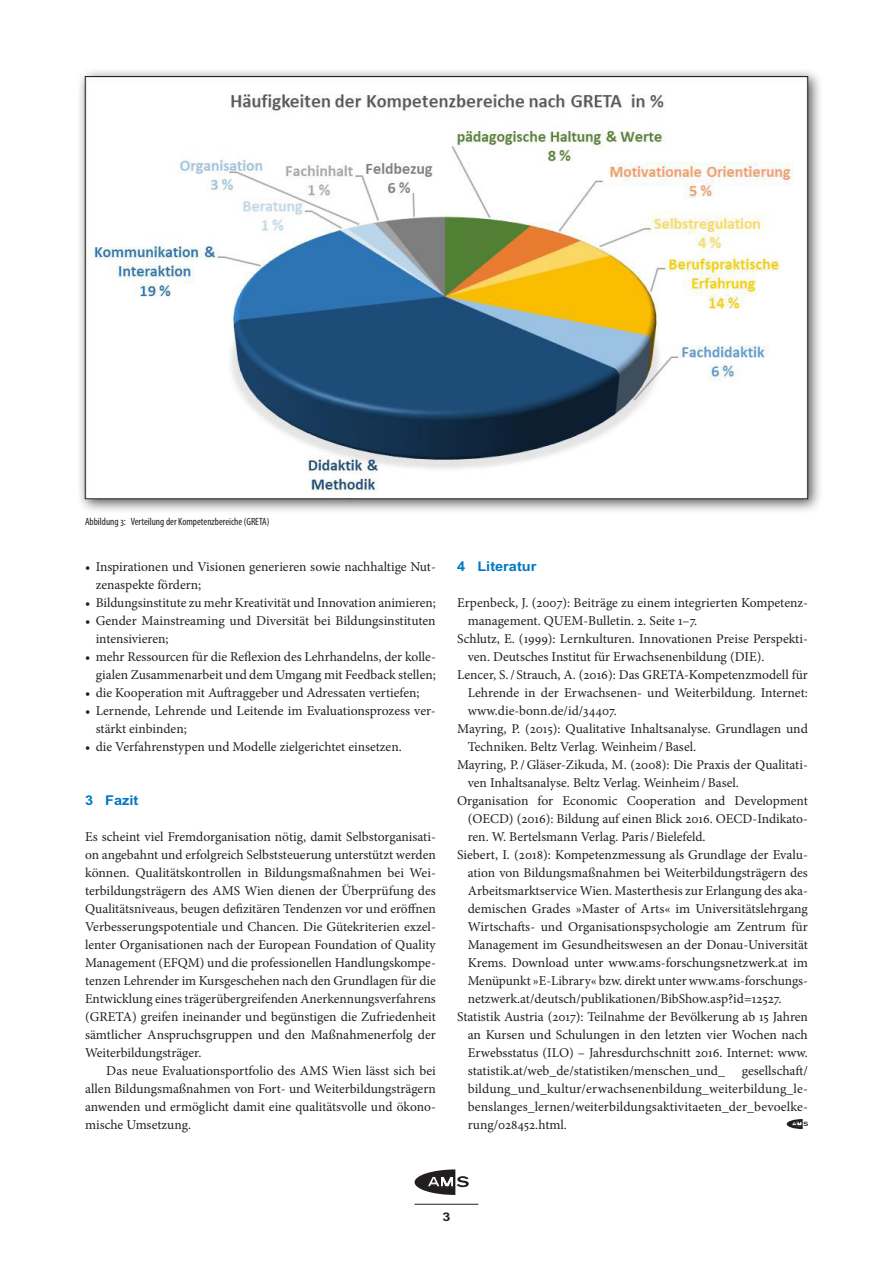
<style>
.page{position:relative;width:893px;height:1263px;background:#fff}
.page>*{position:absolute;margin:0;border:0;box-sizing:border-box;transform-origin:0 0}
.AMS_info_Lauftext_Pu{font:13.5px/18px "Minion Pro";color:#231f20}
.AMS_info_Lauftext_Er{font:13.5px/18px "Minion Pro";color:#231f20;text-align:justify}
.AMS_info_Lauftext{font:13.5px/18px "Minion Pro";color:#231f20;text-align:justify}
.AMS_info_Kapitel_I{font:700 13.5px "AMS";color:#0079c2;scale:.9 1}
.t1{font:700 12px "AMS";color:#231f20}
.AMS_info_Quelle{font:condensed 10.5px "Myriad Pro";color:#231f20}
</style>
<div class="page">
<svg style="left:415px;top:1169px;width:54px;height:26px"></svg>
<hr style="left:415px;top:1204px;width:63px;height:1px;background:#231f20">
<svg style="left:787px;top:1119px;width:21px;height:10px"></svg>
<div style="left:76px;top:68px;width:747px;height:446px;background:#231f20;opacity:.75"></div>
<img style="left:87px;top:78px;width:719px;height:419px">
<p class="AMS_info_Quelle" style="left:85px;top:515px;width:186px">Abbildung 3: Verteilung der Kompetenzbereiche (GRETA)</p>
<p class="AMS_info_Lauftext_Pu" style="left:96px;top:558px;width:342px;text-indent:-11px">• Inspirationen und Visionen generieren sowie nachhaltige Nut&shy;zenaspekte fördern;</p>
<p class="AMS_info_Lauftext_Pu" style="left:85px;top:594px;width:352px">• Bildungsinstitute zu mehr Kreativität und Innovation animieren;</p>
<p class="AMS_info_Lauftext_Pu" style="left:96px;top:612px;width:342px;text-indent:-11px">• Gender Mainstreaming und Diversität bei Bildungsinstituten intensivieren;</p>
<p class="AMS_info_Lauftext_Pu" style="left:85px;top:648px;width:352px;text-align:right">• mehr Ressourcen für die Reflexion des Lehrhandelns, der kolle&shy;gialen Zusammenarbeit und dem Umgang mit Feedback stellen;</p>
<p class="AMS_info_Lauftext_Pu" style="left:85px;top:684px;width:336px">• die Kooperation mit Auftraggeber und Adressaten vertiefen;</p>
<p class="AMS_info_Lauftext_Pu" style="left:96px;top:702px;width:342px;text-indent:-11px">• Lernende, Lehrende und Leitende im Evaluationsprozess ver&shy;stärkt einbinden;</p>
<p class="AMS_info_Lauftext_Pu" style="left:85px;top:738px;width:318px">• die Verfahrenstypen und Modelle zielgerichtet einsetzen.</p>
<p class="AMS_info_Kapitel_I" style="left:85px;top:793px;width:61px">3 Fazit</p>
<p class="AMS_info_Lauftext_Er" style="left:85px;top:828px;width:352px">Es scheint viel Fremdorganisation nötig, damit Selbstorganisati&shy;on angebahnt und erfolgreich Selbststeuerung unterstützt werden können. Qualitätskontrollen in Bildungsmaßnahmen bei Wei&shy;terbildungsträgern des AMS Wien dienen der Überprüfung des Qualitätsniveaus, beugen defizitären Tendenzen vor und eröffnen Verbesserungspotentiale und Chancen. Die Gütekriterien exzel&shy;lenter Organisationen nach der European Foundation of Quality Management (EFQM) und die professionellen Handlungskompe&shy;tenzen Lehrender im Kursgeschehen nach den Grundlagen für die Entwicklung eines trägerübergreifenden Anerkennungsverfahrens (GRETA) greifen ineinander und begünstigen die Zufriedenheit sämtlicher Anspruchsgruppen und den Maßnahmenerfolg der Weiterbildungsträger.</p>
<p class="AMS_info_Lauftext" style="left:85px;top:1062px;width:352px;text-indent:21px">Das neue Evaluationsportfolio des AMS Wien lässt sich bei allen Bildungsmaßnahmen von Fort- und Weiterbildungsträgern anwenden und ermöglicht damit eine qualitätsvolle und ökono&shy;mische Umsetzung.</p>
<p class="AMS_info_Kapitel_I" style="left:457px;top:559px;width:90px">4 Literatur</p>
<p class="AMS_info_Lauftext_Pu" style="left:468px;top:594px;width:342px;text-indent:-11px">Erpenbeck, J. (2007): Beiträge zu einem integrierten Kompetenz&shy;management. QUEM-Bulletin. 2. Seite 1–7.</p>
<p class="AMS_info_Lauftext_Pu" style="left:468px;top:630px;width:342px;text-indent:-11px">Schlutz, E. (1999): Lernkulturen. Innovationen Preise Perspekti&shy;ven. Deutsches Institut für Erwachsenenbildung (DIE).</p>
<p class="AMS_info_Lauftext_Pu" style="left:468px;top:666px;width:342px;text-align:justify;text-indent:-11px">Lencer, S./ Strauch, A. (2016): Das GRETA-Kompetenzmodell für Lehrende in der Erwachsenen- und Weiterbildung. Internet: www.die-bonn.de/id/34407.</p>
<p class="AMS_info_Lauftext_Pu" style="left:468px;top:720px;width:342px;text-indent:-11px">Mayring, P. (2015): Qualitative Inhaltsanalyse. Grundlagen und<br>Techniken. Beltz Verlag. Weinheim/Basel.</p>
<p class="AMS_info_Lauftext_Pu" style="left:468px;top:756px;width:342px;text-indent:-11px">Mayring, P./Gläser-Zikuda, M. (2008): Die Praxis der Qualitati&shy;ven Inhaltsanalyse. Beltz Verlag. Weinheim/Basel.</p>
<p class="AMS_info_Lauftext_Pu" style="left:468px;top:792px;width:342px;text-align:justify;text-indent:-11px">Organisation for Economic Cooperation and Development (OECD) (2016): Bildung auf einen Blick 2016. OECD-Indikato&shy;ren. W. Bertelsmann Verlag. Paris/Bielefeld.</p>
<p class="AMS_info_Lauftext_Pu" style="left:468px;top:846px;width:342px;text-align:justify;text-indent:-11px">Siebert, I. (2018): Kompetenzmessung als Grundlage der Evalu&shy;ation von Bildungsmaßnahmen bei Weiterbildungsträgern des Arbeitsmarktservice Wien. Masterthesis zur Erlangung des aka&shy;demischen Grades »Master of Arts« im Universitätslehrgang Wirtschafts- und Organisationspsychologie am Zentrum für Management im Gesundheitswesen an der Donau-Universität Krems. Download unter www.ams-forschungsnetzwerk.at im Menüpunkt »E-Library« bzw. direkt unter www.ams-forschungs&shy;netzwerk.at/deutsch/publikationen/BibShow.asp?id=12527.</p>
<p class="AMS_info_Lauftext_Pu" style="left:468px;top:1008px;width:342px;text-align:justify;text-indent:-11px">Statistik Austria (2017): Teilnahme der Bevölkerung ab 15 Jahren an Kursen und Schulungen in den letzten vier Wochen nach Erwebsstatus (ILO) – Jahresdurchschnitt 2016. Internet: www. statistik.at/web_de/statistiken/menschen_und_ gesellschaft/ bildung_und_kultur/erwachsenenbildung_weiterbildung_le&shy;benslanges_lernen/weiterbildungsaktivitaeten_der_bevoelke&shy;rung/028452.html.</p>
<p class="t1" style="left:442px;top:1210px;width:10px">3</p>
</div>
